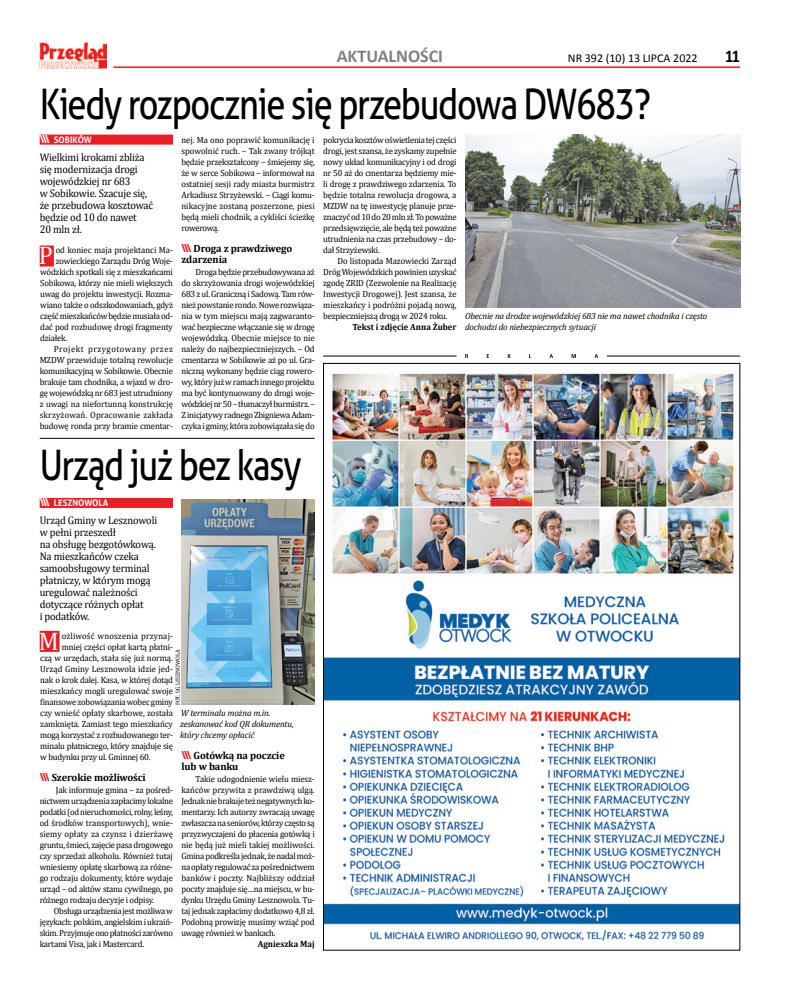
<style>
.page{position:relative;width:794px;height:993px;background:#fff}
.page>*{position:absolute;margin:0;border:0;box-sizing:border-box;transform-origin:0 0}
.t1{font:42px "Aller";letter-spacing:-.04em;color:#000;scale:.82 1}
.t2{font:25.5px "Cambria";color:#fff;scale:.96 1}
.t3{font:700 18px "Calibri";color:#808285}
.t4{font:700 18px "Calibri";color:#000;scale:.9 1}
.t5{font:12px "Calibri";color:#000}
.t6{font:11px/12px "Cambria";letter-spacing:-.015em;color:#000;scale:.95 1}
.t7{font:700 10.5px/11px "Cambria";letter-spacing:-.01em;color:#000}
.t8{font:9px/11px "Cambria";letter-spacing:-.025em;color:#000;text-align:justify;scale:.96 1}
.t9{font:italic 9px/11px "Cambria";letter-spacing:-.015em;color:#000}
.t10{font:9px "Cambria";letter-spacing:-.005em;color:#000;scale:.96 1}
.t11{font:9px "Cambria";letter-spacing:.005em;color:#000;scale:.96 1}
.t12{font:700 9px "Cambria";color:#000;scale:.96 1}
.t13{font:9px "Cambria";letter-spacing:.02em;color:#000;scale:.96 1}
.t14{font:9px "Cambria";color:#000;scale:.96 1}
.t15{font:9px "Cambria";letter-spacing:.015em;color:#000;scale:.96 1}
.t16{font:9px "Cambria";letter-spacing:.06em;color:#000;scale:.96 1}
.t17{font:700 9px "Aller";color:#fff;scale:.96 1}
.t18{font:6px "Cambria";color:#000;scale:.96 1}
.s1{font-size:11px}
.s2{font-family:"Aller";font-size:11px;color:#ed1d24}
</style>
<div class="page">
<hr style="left:113px;top:66px;width:627px;height:2px;background:#ed1d24">
<img style="left:40px;top:42px;width:67px;height:26px">
<img style="left:325px;top:373px;width:413px;height:568px">
<div style="left:40px;top:497px;width:133px;height:10px;background:#ed1d24"></div>
<div style="left:40px;top:630px;width:20px;height:21px;background:#ed1d24"></div>
<img style="left:181px;top:499px;width:134px;height:205px">
<div style="left:40px;top:134px;width:133px;height:10px;background:#ed1d24"></div>
<div style="left:40px;top:245px;width:14px;height:21px;background:#ed1d24"></div>
<img style="left:465px;top:135px;width:275px;height:173px">
<hr style="left:323px;top:355px;width:133px;height:1px;background:#000">
<hr style="left:607px;top:355px;width:133px;height:1px;background:#000">
<svg style="left:465px;top:354px;width:133px;height:4px"></svg>
<hr style="left:40px;top:438px;width:275px;height:1px;background:#000">
<h3 class="t3" style="left:337px;top:45px;width:108px">AKTUALNOŚCI</h3>
<h3 class="t5" style="left:568px;top:51px;width:131px">NR 392 (10) 13 LIPCA 2022</h3>
<h3 class="t4" style="left:725px;top:45px;width:18px">11</h3>
<h1 class="t1" style="left:40px;top:78px;width:746px">Kiedy rozpocznie się przebudowa DW683?</h1>
<p class="t17" style="left:40px;top:134px;width:56px"><span class="s1">\\\</span> SOBIKÓW</p>
<p class="t6" style="left:40px;top:151px;width:121px">Wielkimi krokami zbliża się modernizacja drogi wojewódzkiej nr 683<br>w Sobikowie. Szacuje się, że przebudowa kosztować będzie od 10 do nawet<br>20 mln zł.</p>
<h2 class="t2" style="left:39px;top:240px;width:16px">P</h2>
<p class="t14" style="left:56px;top:245px;width:124px">od koniec maja projektanci Ma-</p>
<p class="t8" style="left:56px;top:255px;width:124px">zowieckiego Zarządu Dróg Woje-</p>
<p class="t8" style="left:40px;top:266px;width:140px">wódzkich spotkali się z mieszkańcami</p>
<p class="t8" style="left:40px;top:277px;width:140px">Sobikowa, którzy nie mieli większych</p>
<p class="t8" style="left:40px;top:288px;width:140px">uwag do projektu inwestycji. Rozma-</p>
<p class="t8" style="left:40px;top:299px;width:140px">wiano także o odszkodowaniach, gdyż</p>
<p class="t8" style="left:40px;top:310px;width:140px">część mieszkańców będzie musiała od-</p>
<p class="t8" style="left:40px;top:321px;width:140px">dać pod rozbudowę drogi fragmenty</p>
<p class="t8" style="left:40px;top:332px;width:30px">działek.</p>
<p class="t16" style="left:54px;top:344px;width:126px">Projekt przygotowany przez</p>
<p class="t8" style="left:40px;top:354px;width:140px">MZDW przewiduje totalną rewolucje</p>
<p class="t8" style="left:40px;top:365px;width:140px">komunikacyjną w Sobikowie. Obecnie</p>
<p class="t8" style="left:40px;top:376px;width:140px">brakuje tam chodnika, a wjazd w dro-</p>
<p class="t8" style="left:40px;top:387px;width:140px">gę wojewódzką nr 683 jest utrudniony</p>
<p class="t11" style="left:40px;top:399px;width:140px">z uwagi na niefortunną konstrukcję</p>
<p class="t13" style="left:40px;top:410px;width:140px">skrzyżowań. Opracowanie zakłada</p>
<p class="t8" style="left:40px;top:420px;width:140px">budowę ronda przy bramie cmentar-</p>
<p class="t8" style="left:181px;top:134px;width:140px">nej. Ma ono poprawić komunikację i spowolnić ruch. – Tak zwany trójkąt będzie przekształcony – śmiejemy się, że w serce Sobikowa – informował na ostatniej sesji rady miasta burmistrz Arkadiusz Strzyżewski. – Ciągi komu&shy;nikacyjne zostaną poszerzone, piesi będą mieli chodnik, a cykliści ścieżkę rowerową.</p>
<p class="t7" style="left:181px;top:243px;width:112px"><span class="s2">\\\</span> Droga z prawdziwego zdarzenia</p>
<p class="t8" style="left:181px;top:266px;width:140px;text-indent:14px">Droga będzie przebudowywana aż do skrzyżowania drogi wojewódzkiej 683 z ul. Graniczną i Sadową. Tam rów&shy;nież powstanie rondo. Nowe rozwiąza&shy;nia w tym miejscu mają zagwaranto&shy;wać bezpieczne włączanie się w drogę wojewódzką. Obecnie miejsce to nie należy do najbezpieczniejszych. – Od cmentarza w Sobikowie aż po ul. Gra&shy;niczną wykonany będzie ciąg rowero&shy;wy, który już w ramach innego projektu ma być kontynuowany do drogi woje&shy;wódzkiej nr 50 – tłumaczył burmistrz. – Z inicjatywy radnego Zbigniewa Adam&shy;czyka i gminy, która zobowiązała się do</p>
<h1 class="t1" style="left:40px;top:439px;width:321px">Urząd już bez kasy</h1>
<p class="t17" style="left:40px;top:497px;width:73px"><span class="s1">\\\</span> LESZNOWOLA</p>
<p class="t6" style="left:40px;top:514px;width:125px">Urząd Gminy w Lesznowoli w pełni przeszedł<br>na obsługę bezgotówkową.<br>Na mieszkańców czeka samoobsługowy terminal płatniczy, w którym mogą uregulować należności dotyczące różnych opłat<br>i podatków.</p>
<h2 class="t2" style="left:39px;top:625px;width:22px">M</h2>
<p class="t15" style="left:62px;top:630px;width:117px">ożliwość wnoszenia przynaj-</p>
<p class="t8" style="left:62px;top:640px;width:117px">mniej części opłat kartą płatni-</p>
<p class="t10" style="left:40px;top:652px;width:140px">czą w urzędach, stała się już normą.</p>
<p class="t11" style="left:40px;top:663px;width:140px">Urząd Gminy Lesznowola idzie jed-</p>
<p class="t8" style="left:40px;top:673px;width:140px">nak o krok dalej. Kasa, w której dotąd</p>
<p class="t8" style="left:40px;top:684px;width:140px">mieszkańcy mogli uregulować swoje</p>
<p class="t8" style="left:40px;top:695px;width:140px">finansowe zobowiązania wobec gminy</p>
<p class="t10" style="left:40px;top:707px;width:140px">czy wnieść opłaty skarbowe, została</p>
<p class="t8" style="left:40px;top:717px;width:140px">zamknięta. Zamiast tego mieszkańcy</p>
<p class="t8" style="left:40px;top:728px;width:140px">mogą korzystać z rozbudowanego ter-</p>
<p class="t8" style="left:40px;top:739px;width:140px">minalu płatniczego, który znajduje się</p>
<p class="t8" style="left:40px;top:750px;width:116px">w budynku przy ul. Gminnej 60.</p>
<p class="t7" style="left:40px;top:771px;width:108px"><span class="s2">\\\</span> Szerokie możliwości</p>
<p class="t8" style="left:40px;top:783px;width:140px;text-indent:16px">Jak informuje gmina – za pośred&shy;nictwem urządzenia zapłacimy lokalne podatki (od nieruchomości, rolny, leśny, od środków transportowych), wnie&shy;siemy opłaty za czynsz i dzierżawę gruntu, śmieci, zajęcie pasa drogowego czy sprzedaż alkoholu. Również tutaj wniesiemy opłatę skarbową za różne&shy;go rodzaju dokumenty, które wydaje urząd – od aktów stanu cywilnego, po różnego rodzaju decyzje i odpisy.</p>
<p class="t8" style="left:40px;top:904px;width:140px;text-indent:14px">Obsługa urządzenia jest możliwa w językach: polskim, angielskim i ukraiń&shy;skim. Przyjmuje ono płatności zarówno kartami Visa, jak i Mastercard.</p>
<p class="t18" style="left:174px;top:705px;width:60px;rotate:-90deg">FOT. UG LESZNOWOLA</p>
<p class="t9" style="left:180px;top:706px;width:115px">W terminalu można m.in. zeskanować kod QR dokumentu, który chcemy opłacić</p>
<p class="t7" style="left:181px;top:749px;width:105px"><span class="s2">\\\</span> Gotówką na poczcie lub w banku</p>
<p class="t8" style="left:181px;top:772px;width:140px;text-indent:14px">Takie udogodnienie wielu miesz&shy;kańców przywita z prawdziwą ulgą.<br>Jednak nie brakuje też negatywnych ko&shy;mentarzy. Ich autorzy zwracają uwagę zwłaszcza na seniorów, którzy często są przyzwyczajeni do płacenia gotówką i nie będą już mieli takiej możliwości.<br>Gmina podkreśla jednak, że nadal moż&shy;na opłaty regulować za pośrednictwem banków i poczty. Najbliższy oddział poczty znajduje się…na miejscu, w bu&shy;dynku Urzędu Gminy Lesznowola. Tu&shy;taj jednak zapłacimy dodatkowo 4,8 zł.<br>Podobną prowizję musimy wziąć pod uwagę również w bankach.</p>
<p class="t12" style="left:258px;top:937px;width:61px">Agnieszka Maj</p>
<p class="t8" style="left:323px;top:134px;width:140px">pokrycia kosztów oświetlenia tej części drogi, jest szansa, że zyskamy zupełnie nowy układ komunikacyjny i od drogi nr 50 aż do cmentarza będziemy mie&shy;li drogę z prawdziwego zdarzenia. To będzie totalna rewolucja drogowa, a MZDW na tę inwestycję planuje prze&shy;znaczyć od 10 do 20 mln zł. To poważne przedsięwzięcie, ale będą też poważne utrudnienia na czas przebudowy – do&shy;dał Strzyżewski.</p>
<p class="t8" style="left:323px;top:255px;width:140px;text-indent:14px">Do listopada Mazowiecki Zarząd Dróg Wojewódzkich powinien uzyskać zgodę ZRID (Zezwolenie na Realizację Inwestycji Drogowej). Jest szansa, że mieszkańcy i podróżni pojadą nową, bezpieczniejszą drogą w 2024 roku.</p>
<p class="t12" style="left:352px;top:321px;width:110px">Tekst i zdjęcie Anna Żuber</p>
<p class="t9" style="left:465px;top:310px;width:244px">Obecnie na drodze wojewódzkiej 683 nie ma nawet chodnika i często dochodzi do niebezpiecznych sytuacji</p>
</div>
